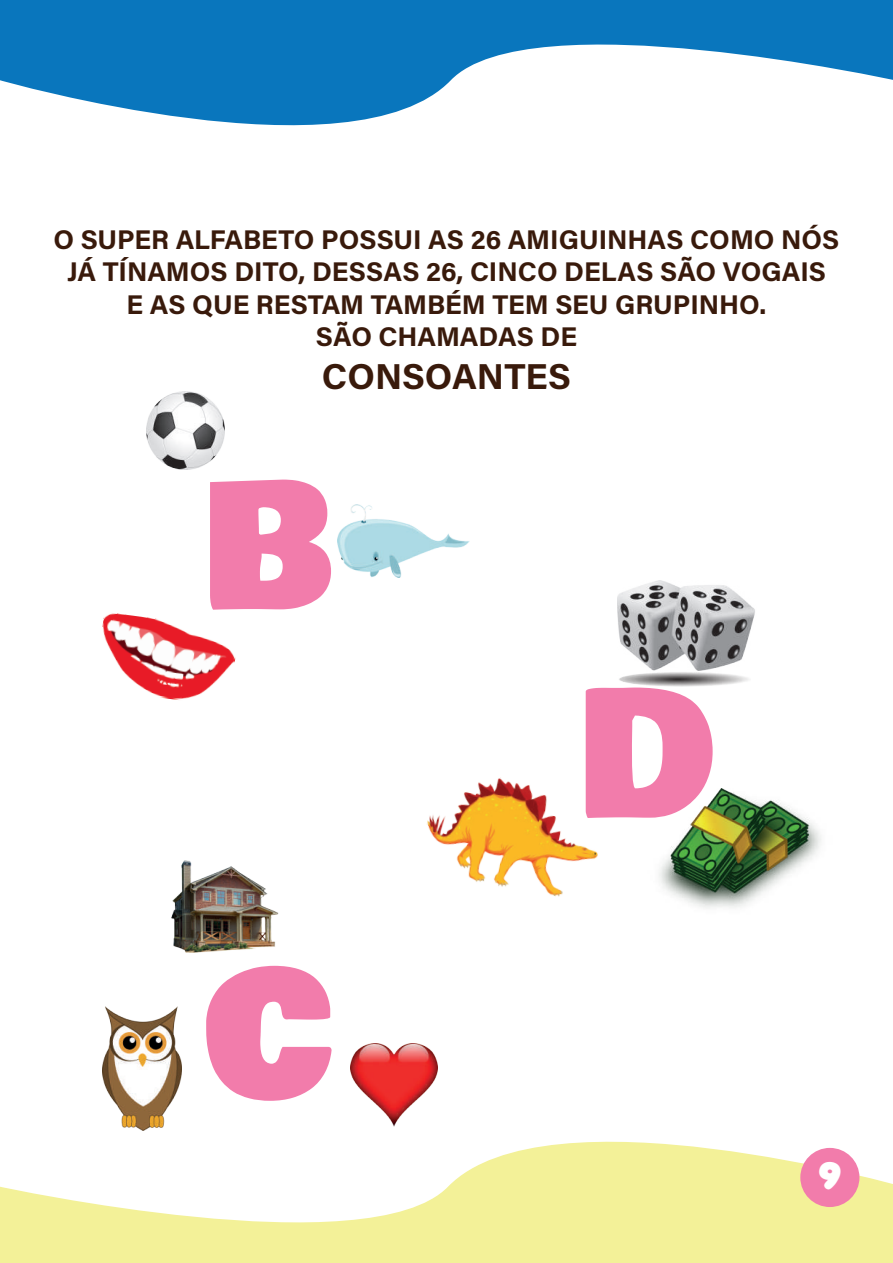
<style>
.page{position:relative;width:893px;height:1263px;background:#fff}
.page>*{position:absolute;margin:0;border:0;box-sizing:border-box;transform-origin:0 0}
.t1{font:172.5px "Bowlby One SC";color:#f27cab}
.t2{font:36.9px "Anja Eliane Nornal";color:#fff}
.t3{font:700 36px "Acumin Pro";color:#391a0b}
.t4{font:700 27px/32.4px "Acumin Pro";color:#391a0b;text-align:center}
</style>
<div class="page">
<svg style="left:0;top:1126px;width:893px;height:137px;fill:#f3f198"></svg>
<svg style="left:0;top:0;width:893px;height:126px;fill:#0976bd"></svg>
<div style="left:800px;top:1148px;width:59px;height:59px;background:#f27cab;border-radius:50%"></div>
<img style="left:147px;top:392px;width:77px;height:77px">
<img style="left:171px;top:860px;width:108px;height:93px">
<img style="left:102px;top:613px;width:134px;height:87px">
<img style="left:337px;top:505px;width:132px;height:72px">
<img style="left:618px;top:580px;width:137px;height:106px">
<img style="left:659px;top:789px;width:162px;height:119px">
<img style="left:427px;top:777px;width:171px;height:120px">
<img style="left:102px;top:1007px;width:80px;height:124px">
<img style="left:350px;top:1044px;width:88px;height:82px">
<p class="t4" style="left:54px;top:222px;width:787px">O SUPER ALFABETO POSSUI AS 26 AMIGUINHAS COMO NÓS JÁ TÍNAMOS DITO, DESSAS 26, CINCO DELAS SÃO VOGAIS<br>E AS QUE RESTAM TAMBÉM TEM SEU GRUPINHO.<br>SÃO CHAMADAS DE</p>
<h3 class="t3" style="left:322px;top:351px;width:251px">CONSOANTES</h3>
<h1 class="t1" style="left:202px;top:418px;width:134px">B</h1>
<h1 class="t1" style="left:203px;top:906px;width:133px">C</h1>
<h1 class="t1" style="left:577px;top:626px;width:140px">D</h1>
<h2 class="t2" style="left:817px;top:1157px;width:26px">9</h2>
</div>
